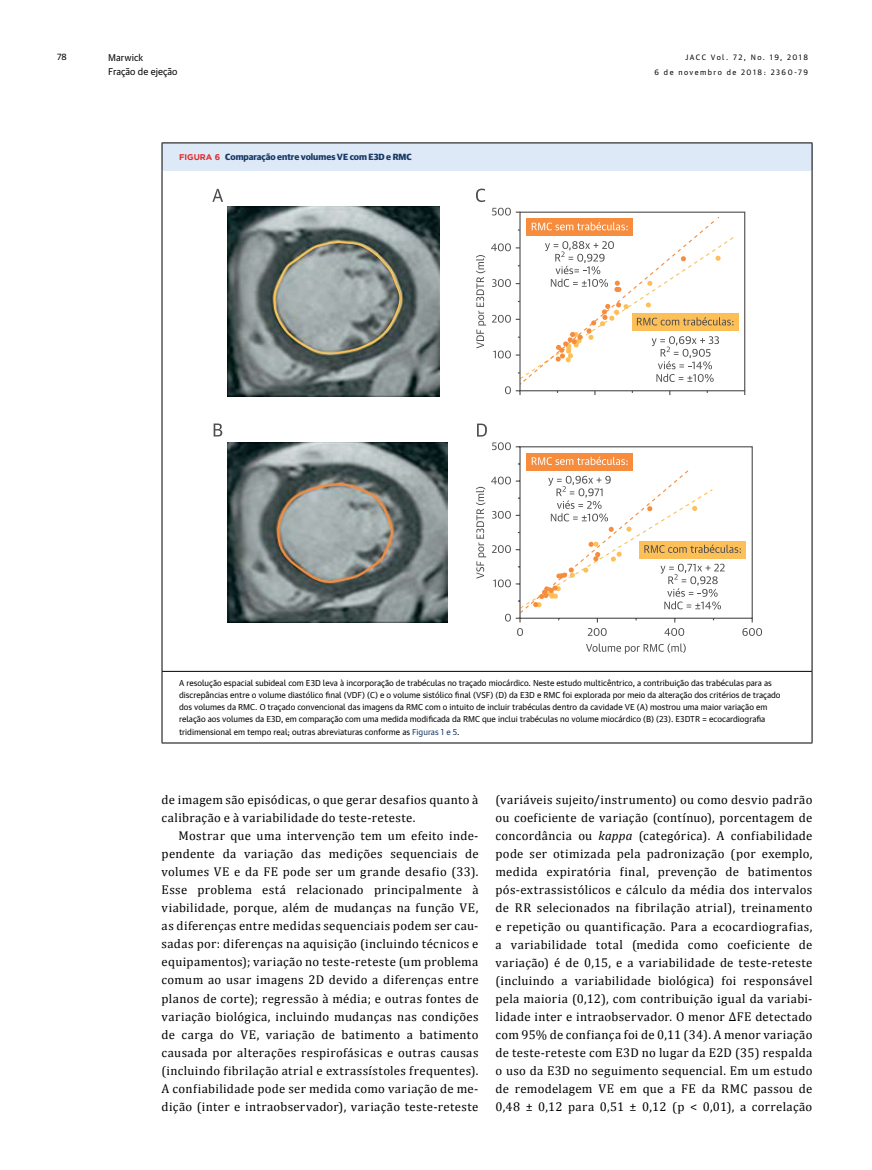
<style>
.page{position:relative;width:872px;height:1170px;background:#fff}
.page>*{position:absolute;margin:0;border:0;box-sizing:border-box;transform-origin:0 0}
.t1{font:12.75px/18px "Cambria";letter-spacing:.03em;color:#000;text-align:justify}
.t2{font:9.45px/14.2px "Guardian Sans Text";color:#000}
.t3{font:700 9px "Guardian Sans";color:#183a66}
.t4{font:9px "Guardian Sans";color:#000}
.t5{font:8.25px/12px "Guardian Sans Text";color:#000}
.t6{font:7.5px/15px "Guardian Sans Text";letter-spacing:.2em;color:#000;text-align:right}
.s1{font-family:"Gotham";font-size:8.25px;color:#e12a2d}
.s2{color:#183a66}
.s3{font-style:italic}
</style>
<div class="page">
<div style="left:162px;top:143px;width:650px;height:27px;background:#dee9f7"></div>
<hr style="left:162px;top:170px;width:1px;height:501px;background:#000">
<hr style="left:811px;top:170px;width:1px;height:501px;background:#000">
<hr style="left:162px;top:142px;width:650px;height:1px;background:#000">
<svg style="left:162px;top:143px;width:1px;height:27px"></svg>
<svg style="left:811px;top:143px;width:1px;height:27px"></svg>
<hr style="left:162px;top:671px;width:650px;height:1px;background:#000">
<hr style="left:162px;top:671px;width:1px;height:71px;background:#000">
<hr style="left:811px;top:671px;width:1px;height:71px;background:#000">
<hr style="left:162px;top:742px;width:650px;height:1px;background:#000">
<img style="left:228px;top:207px;width:212px;height:189px">
<img style="left:228px;top:442px;width:219px;height:180px">
<svg style="left:515px;top:211px;width:238px;height:412px"></svg>
<div style="left:632px;top:313px;width:106px;height:17px;background:#fdc059"></div>
<div style="left:639px;top:541px;width:107px;height:17px;background:#fdc059"></div>
<svg style="left:273px;top:241px;width:129px;height:114px;background:#888f89"></svg>
<img style="left:277px;top:483px;width:118px;height:101px">
<div style="left:526px;top:453px;width:106px;height:17px;background:#f68c3d"></div>
<svg style="left:476px;top:189px;width:9px;height:13px"></svg>
<svg style="left:476px;top:476px;width:35px;height:111px"></svg>
<svg style="left:492px;top:442px;width:19px;height:8px"></svg>
<svg style="left:505px;top:613px;width:6px;height:8px"></svg>
<svg style="left:517px;top:628px;width:6px;height:8px"></svg>
<svg style="left:588px;top:628px;width:18px;height:8px"></svg>
<svg style="left:664px;top:628px;width:20px;height:8px"></svg>
<svg style="left:586px;top:643px;width:99px;height:10px"></svg>
<svg style="left:742px;top:628px;width:20px;height:8px"></svg>
<svg style="left:477px;top:423px;width:10px;height:13px"></svg>
<svg style="left:212px;top:189px;width:11px;height:13px"></svg>
<svg style="left:214px;top:423px;width:8px;height:13px"></svg>
<svg style="left:476px;top:208px;width:257px;height:187px"></svg>
<svg style="left:518px;top:456px;width:223px;height:158px"></svg>
<p class="t4" style="left:57px;top:50px;width:11px">78</p>
<p class="t2" style="left:108px;top:50px;width:71px">Marwick<br>Fração de ejeção</p>
<p class="t3" style="left:179px;top:150px;width:234px"><span class="s1">FIGURA 6</span> Comparação entre volumes VE com E3D e RMC</p>
<p class="t6" style="left:654px;top:49px;width:155px">JACC Vol. 72, No. 19, 2018<br>6 de novembro de 2018: 2360-79</p>
<p class="t5" style="left:179px;top:676px;width:603px">A resolução espacial subideal com E3D leva à incorporação de trabéculas no traçado miocárdico. Neste estudo multicêntrico, a contribuição das trabéculas para as discrepâncias entre o volume diastólico final (VDF) (C) e o volume sistólico final (VSF) (D) da E3D e RMC foi explorada por meio da alteração dos critérios de traçado dos volumes da RMC. O traçado convencional das imagens da RMC com o intuito de incluir trabéculas dentro da cavidade VE (A) mostrou uma maior variação em relação aos volumes da E3D, em comparação com uma medida modificada da RMC que inclui trabéculas no volume miocárdico (B) (23). E3DTR = ecocardiografia tridimensional em tempo real; outras abreviaturas conforme as <span class="s2">Figuras 1 e 5</span>.</p>
<p class="t1" style="left:162px;top:790px;width:318px">de imagem são episódicas, o que gerar desafios quanto à calibração e à variabilidade do teste-reteste.</p>
<p class="t1" style="left:162px;top:826px;width:318px;text-indent:17px">Mostrar que uma intervenção tem um efeito inde&shy;pendente da variação das medições sequenciais de volumes VE e da FE pode ser um grande desafio (33).<br>Esse problema está relacionado principalmente à viabilidade, porque, além de mudanças na função VE, as diferenças entre medidas sequenciais podem ser cau&shy;sadas por: diferenças na aquisição (incluindo técnicos e equipamentos); variação no teste-reteste (um problema comum ao usar imagens 2D devido a diferenças entre planos de corte); regressão à média; e outras fontes de variação biológica, incluindo mudanças nas condições de carga do VE, variação de batimento a batimento causada por alterações respirofásicas e outras causas (incluindo fibrilação atrial e extrassístoles frequentes).<br>A confiabilidade pode ser medida como variação de me&shy;dição (inter e intraobservador), variação teste-reteste</p>
<p class="t1" style="left:495px;top:791px;width:318px">(variáveis sujeito/instrumento) ou como desvio padrão ou coeficiente de variação (contínuo), porcentagem de concordância ou <span class="s3">kappa</span> (categórica). A confiabilidade pode ser otimizada pela padronização (por exemplo, medida expiratória final, prevenção de batimentos pós-extrassistólicos e cálculo da média dos intervalos de RR selecionados na fibrilação atrial), treinamento e repetição ou quantificação. Para a ecocardiografias, a variabilidade total (medida como coeficiente de variação) é de 0,15, e a variabilidade de teste-reteste (incluindo a variabilidade biológica) foi responsável pela maioria (0,12), com contribuição igual da variabi&shy;lidade inter e intraobservador. O menor ΔFE detectado com 95% de confiança foi de 0,11 (34). A menor variação de teste-reteste com E3D no lugar da E2D (35) respalda o uso da E3D no seguimento sequencial. Em um estudo de remodelagem VE em que a FE da RMC passou de 0,48 ± 0,12 para 0,51 ± 0,12 (p &lt; 0,01), a correlação</p>
</div>
